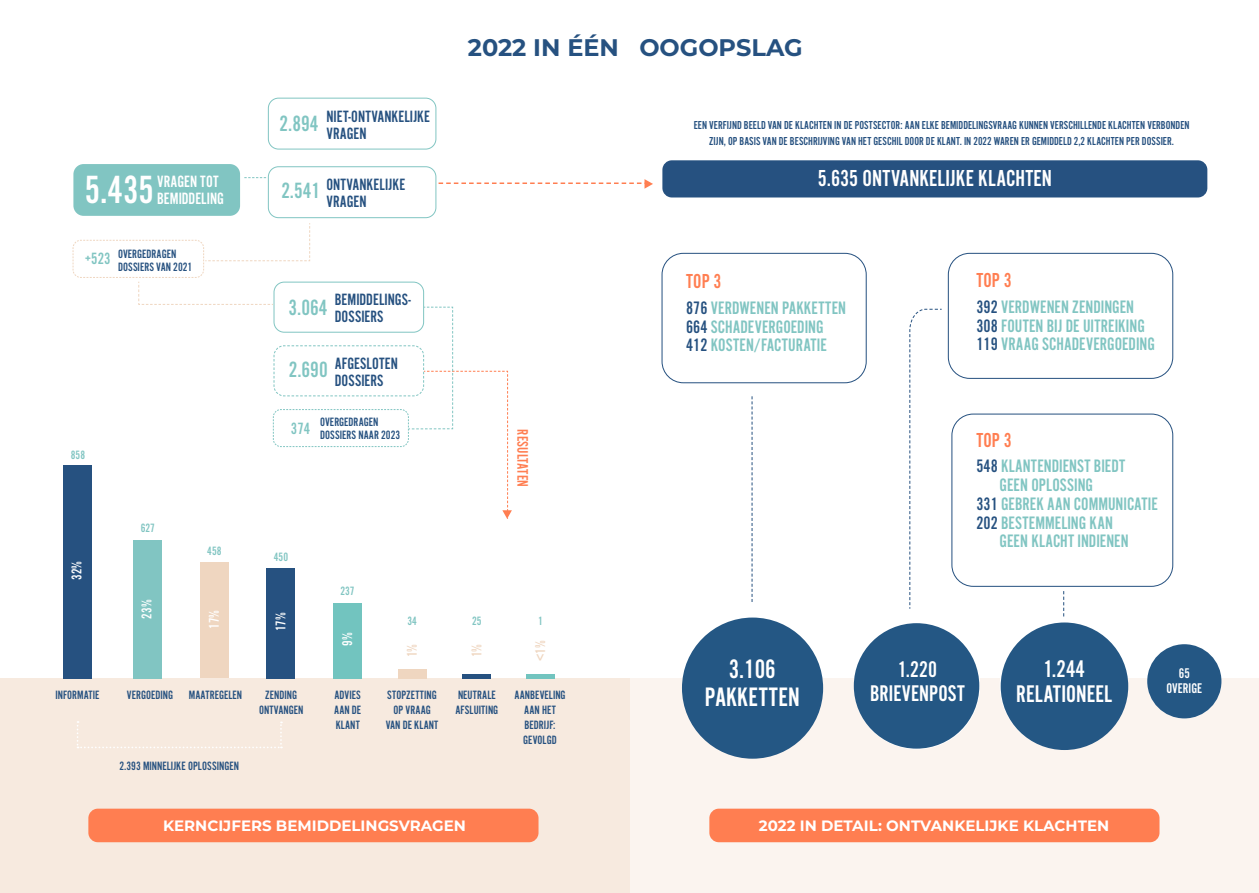
<style>
.page{position:relative;width:1259px;height:893px;background:#fff}
.page>*{position:absolute;margin:0;border:0;box-sizing:border-box;transform-origin:0 0}
.t1{font:40.8px "Alternate Got No 2 D";color:#fff}
.t2{font:27.75px "Alternate Got No 2 D";color:#fff}
.t3{font:25.05px "Alternate Got No 2 D";color:#fff}
.t4{font:24px "Alternate Got No 2 D";color:#fff}
.t5{font:700 24px "Montserrat";color:#265180}
.t6{font:23.55px "Alternate Got No 2 D";color:#fff}
.t7{font:22.95px "Alternate Got No 2 D";color:#81c5c2}
.t8{font:21px "Alternate Got No 2 D";letter-spacing:.005em;color:#ff7e51}
.t9{font:18.75px "Alternate Got No 2 D";color:#81c5c2}
.t10{font:16.95px/17px "Alternate Got No 2 D";color:#265180}
.t11{font:16.95px "Alternate Got No 2 D";color:#fff}
.t12{font:16.95px "Alternate Got No 2 D";color:#81c5c2}
.t13{font:15.75px "Alternate Got No 2 D";color:#ff7e51}
.t14{font:700 15px "Montserrat";color:#fff}
.t15{font:14.7px "Alternate Got No 2 D";color:#fff}
.t16{font:14.7px "Alternate Got No 2 D";color:#efd6c0}
.t17{font:14.55px "Alternate Got No 2 D";color:#fff}
.t18{font:12.6px/12.6px "Alternate Got No 2 D";color:#265180}
.t19{font:12.6px "Alternate Got No 2 D";color:#81c5c2}
.t20{font:12px/15.8px "Alternate Got No 2 D";color:#265180;text-align:center}
.s1{color:#265180}
</style>
<div class="page">
<div style="left:630px;top:679px;width:629px;height:214px;background:#fbf4ef"></div>
<div style="left:73px;top:164px;width:167px;height:52px;background:#81c5c2;border-radius:10px"></div>
<div style="left:662px;top:160px;width:545px;height:37px;background:#265180;border-radius:9px"></div>
<div style="left:268px;top:98px;width:168px;height:51px;border:1px solid #81c5c2;border-radius:10px"></div>
<div style="left:268px;top:166px;width:168px;height:52px;border:1px solid #81c5c2;border-radius:10px"></div>
<svg style="left:244px;top:177px;width:22px;height:1px"></svg>
<div style="left:0;top:679px;width:630px;height:214px;background:#f7eadf"></div>
<div style="left:63px;top:465px;width:29px;height:213px;background:#265180"></div>
<div style="left:133px;top:540px;width:29px;height:138px;background:#81c5c2"></div>
<div style="left:200px;top:562px;width:29px;height:116px;background:#efd6c0"></div>
<div style="left:266px;top:568px;width:29px;height:110px;background:#265180"></div>
<div style="left:333px;top:603px;width:29px;height:75px;background:#72c4bf"></div>
<div style="left:398px;top:669px;width:29px;height:9px;background:#efd6c0"></div>
<hr style="left:462px;top:674px;width:29px;height:4px;background:#265180">
<hr style="left:526px;top:674px;width:29px;height:4px;background:#72c4bf">
<svg style="left:77px;top:721px;width:205px;height:27px"></svg>
<svg style="left:72px;top:223px;width:440px;height:296px"></svg>
<svg style="left:438px;top:179px;width:215px;height:10px"></svg>
<div style="left:661px;top:253px;width:205px;height:130px;border:1px solid #265180;border-radius:21px"></div>
<div style="left:948px;top:253px;width:225px;height:126px;border:1px solid #265180;border-radius:21px"></div>
<div style="left:951px;top:414px;width:222px;height:173px;border:1px solid #265180;border-radius:21px"></div>
<div style="left:682px;top:618px;width:141px;height:141px;background:#245784;border-radius:50%"></div>
<div style="left:709px;top:809px;width:450px;height:33px;background:#ff7e51;border-radius:9px"></div>
<div style="left:88px;top:809px;width:450px;height:33px;background:#ff7e51;border-radius:9px"></div>
<svg style="left:751px;top:396px;width:1px;height:206px"></svg>
<svg style="left:909px;top:308px;width:33px;height:301px"></svg>
<svg style="left:1063px;top:591px;width:1px;height:25px"></svg>
<div style="left:854px;top:623px;width:125px;height:126px;background:#245784;border-radius:50%"></div>
<div style="left:1000px;top:622px;width:128px;height:128px;background:#245784;border-radius:50%"></div>
<div style="left:1147px;top:644px;width:74px;height:74px;background:#245784;border-radius:50%"></div>
<p class="t1" style="left:85px;top:168px;width:71px">5.435</p>
<p class="t11" style="left:157px;top:172px;width:63px">VRAGEN TOT</p>
<p class="t11" style="left:157px;top:189px;width:68px">BEMIDDELING</p>
<p class="t12" style="left:85px;top:250px;width:27px">+523</p>
<p class="t18" style="left:118px;top:248px;width:76px">OVERGEDRAGEN<br>DOSSIERS VAN 2021</p>
<p class="t19" style="left:71px;top:448px;width:16px">858</p>
<p class="t15" style="left:69px;top:580px;width:20px;rotate:-90deg">32%</p>
<p class="t19" style="left:141px;top:521px;width:16px">627</p>
<p class="t19" style="left:207px;top:544px;width:16px">458</p>
<p class="t7" style="left:280px;top:111px;width:40px">2.894</p>
<p class="t7" style="left:281px;top:178px;width:40px">2.541</p>
<p class="t10" style="left:326px;top:108px;width:105px">NIET-ONTVANKELIJKE<br>VRAGEN</p>
<p class="t10" style="left:326px;top:177px;width:80px">ONTVANKELIJKE<br>VRAGEN</p>
<p class="t7" style="left:289px;top:295px;width:40px">3.064</p>
<p class="t10" style="left:335px;top:291px;width:78px">BEMIDDELINGS-</p>
<p class="t10" style="left:335px;top:308px;width:50px">DOSSIERS</p>
<p class="t7" style="left:289px;top:357px;width:40px">2.690</p>
<p class="t10" style="left:335px;top:355px;width:65px">AFGESLOTEN<br>DOSSIERS</p>
<p class="t12" style="left:291px;top:419px;width:21px">374</p>
<p class="t18" style="left:320px;top:416px;width:82px">OVERGEDRAGEN<br>DOSSIERS NAAR 2023</p>
<p class="t19" style="left:274px;top:550px;width:16px">450</p>
<p class="t19" style="left:340px;top:584px;width:16px">237</p>
<p class="t5" style="left:468px;top:30px;width:336px">2022 IN ÉÉN OOGOPSLAG</p>
<p class="t20" style="left:694px;top:117px;width:497px">EEN VERFIJND BEELD VAN DE KLACHTEN IN DE POSTSECTOR: AAN ELKE BEMIDDELINGSVRAAG KUNNEN VERSCHILLENDE KLACHTEN VERBONDEN<br>ZIJN, OP BASIS VAN DE BESCHRIJVING VAN HET GESCHIL DOOR DE KLANT. IN 2022 WAREN ER GEMIDDELD 2,2 KLACHTEN PER DOSSIER.</p>
<p class="t4" style="left:817px;top:165px;width:236px">5.635 ONTVANKELIJKE KLACHTEN</p>
<p class="t13" style="left:531px;top:429px;width:59px;rotate:90deg">RESULTATEN</p>
<p class="t8" style="left:686px;top:270px;width:37px">TOP 3</p>
<p class="t9" style="left:686px;top:298px;width:161px"><span class="s1">876</span> VERDWENEN PAKKETTEN</p>
<p class="t9" style="left:686px;top:316px;width:139px"><span class="s1">664</span> SCHADEVERGOEDING</p>
<p class="t9" style="left:686px;top:335px;width:142px"><span class="s1">412</span> KOSTEN/FACTURATIE</p>
<p class="t8" style="left:976px;top:269px;width:37px">TOP 3</p>
<p class="t9" style="left:976px;top:297px;width:159px"><span class="s1">392</span> VERDWENEN ZENDINGEN</p>
<p class="t9" style="left:976px;top:315px;width:170px"><span class="s1">308</span> FOUTEN BIJ DE UITREIKING</p>
<p class="t9" style="left:976px;top:334px;width:180px"><span class="s1">119</span> VRAAG SCHADEVERGOEDING</p>
<p class="t8" style="left:976px;top:429px;width:37px">TOP 3</p>
<p class="t9" style="left:976px;top:456px;width:150px"><span class="s1">548</span> KLANTENDIENST BIEDT</p>
<p class="t9" style="left:999px;top:475px;width:95px">GEEN OPLOSSING</p>
<p class="t9" style="left:976px;top:494px;width:183px"><span class="s1">331</span> GEBREK AAN COMMUNICATIE</p>
<p class="t9" style="left:976px;top:512px;width:138px"><span class="s1">202</span> BESTEMMELING KAN</p>
<p class="t9" style="left:999px;top:531px;width:131px">GEEN KLACHT INDIENEN</p>
<p class="t18" style="left:55px;top:688px;width:46px">INFORMATIE</p>
<p class="t15" style="left:139px;top:619px;width:20px;rotate:-90deg">23%</p>
<p class="t15" style="left:206px;top:629px;width:20px;rotate:-90deg">17%</p>
<p class="t15" style="left:273px;top:631px;width:20px;rotate:-90deg">17%</p>
<p class="t18" style="left:127px;top:688px;width:48px">VERGOEDING</p>
<p class="t18" style="left:189px;top:688px;width:55px">MAATREGELEN</p>
<p class="t18" style="left:265px;top:688px;width:33px">ZENDING</p>
<p class="t18" style="left:259px;top:703px;width:46px">ONTVANGEN</p>
<p class="t18" style="left:120px;top:760px;width:121px">2.393 MINNELIJKE OPLOSSINGEN</p>
<p class="t15" style="left:339px;top:646px;width:15px;rotate:-90deg">9%</p>
<p class="t18" style="left:334px;top:688px;width:28px">ADVIES</p>
<p class="t18" style="left:334px;top:703px;width:29px">AAN DE</p>
<p class="t18" style="left:336px;top:718px;width:26px">KLANT</p>
<p class="t19" style="left:407px;top:614px;width:11px">34</p>
<p class="t19" style="left:472px;top:614px;width:11px">25</p>
<p class="t19" style="left:538px;top:614px;width:6px">1</p>
<p class="t16" style="left:404px;top:657px;width:15px;rotate:-90deg">1%</p>
<p class="t16" style="left:469px;top:657px;width:15px;rotate:-90deg">1%</p>
<p class="t16" style="left:533px;top:661px;width:22px;rotate:-90deg">&lt;1%</p>
<p class="t18" style="left:387px;top:688px;width:51px">STOPZETTING</p>
<p class="t18" style="left:393px;top:703px;width:39px">OP VRAAG</p>
<p class="t18" style="left:386px;top:718px;width:54px">VAN DE KLANT</p>
<p class="t18" style="left:458px;top:688px;width:39px">NEUTRALE</p>
<p class="t18" style="left:455px;top:703px;width:44px">AFSLUITING</p>
<p class="t18" style="left:514px;top:688px;width:53px">AANBEVELING</p>
<p class="t18" style="left:524px;top:703px;width:33px">AAN HET</p>
<p class="t18" style="left:524px;top:718px;width:32px">BEDRIJF:</p>
<p class="t18" style="left:523px;top:733px;width:35px">GEVOLGD</p>
<p class="t2" style="left:729px;top:654px;width:48px">3.106</p>
<p class="t2" style="left:705px;top:682px;width:96px">PAKKETTEN</p>
<p class="t6" style="left:898px;top:657px;width:41px">1.220</p>
<p class="t6" style="left:870px;top:681px;width:96px">BRIEVENPOST</p>
<p class="t3" style="left:1043px;top:656px;width:43px">1.244</p>
<p class="t3" style="left:1016px;top:681px;width:98px">RELATIONEEL</p>
<p class="t14" style="left:163px;top:815px;width:304px">KERNCIJFERS BEMIDDELINGSVRAGEN</p>
<p class="t14" style="left:759px;top:815px;width:352px">2022 IN DETAIL: ONTVANKELIJKE KLACHTEN</p>
<p class="t17" style="left:1178px;top:666px;width:13px">65</p>
<p class="t17" style="left:1166px;top:680px;width:37px">OVERIGE</p>
</div>
